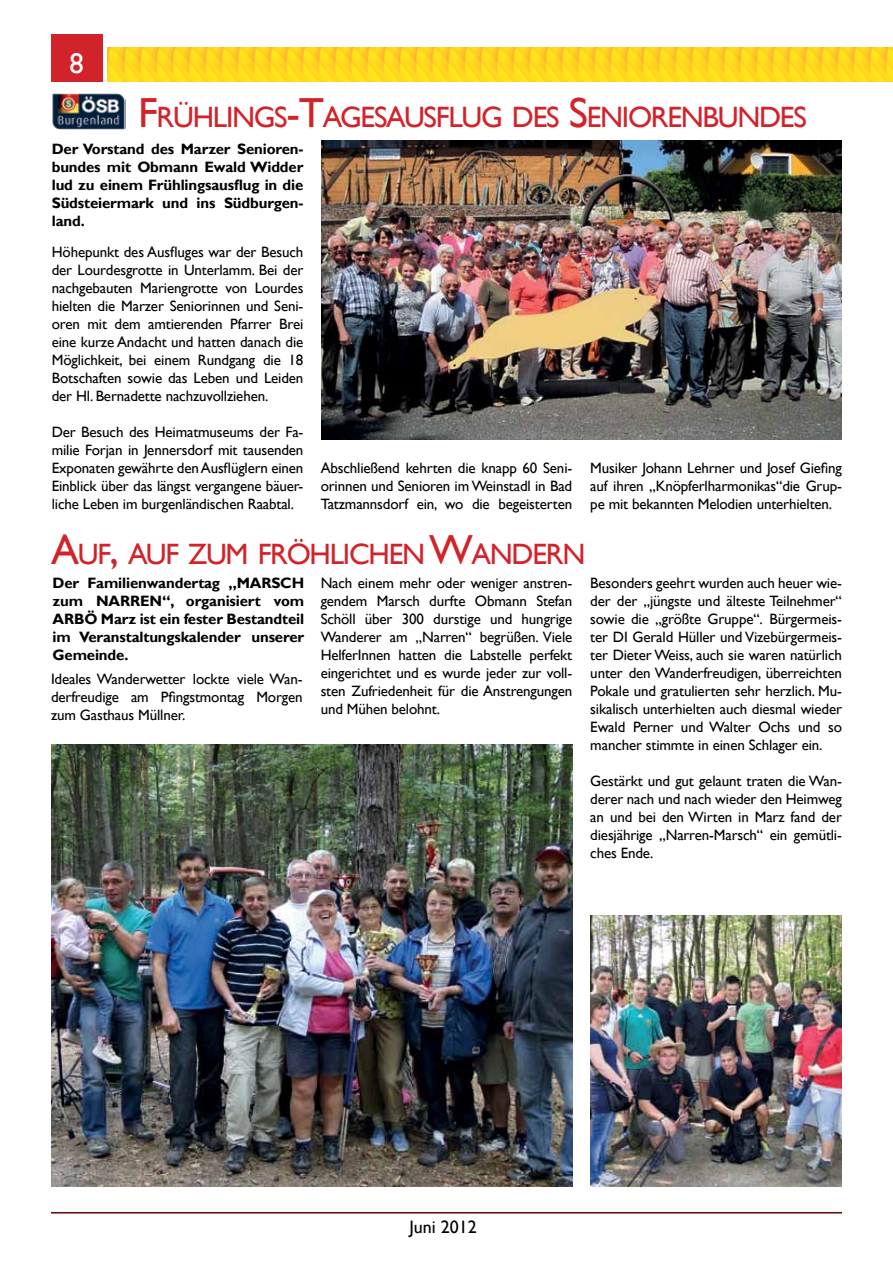
<style>
.page{position:relative;width:893px;height:1263px;background:#fff}
.page>*{position:absolute;margin:0;border:0;box-sizing:border-box;transform-origin:0 0}
.t1{font:29.4px "Gill Sans";letter-spacing:-.045em;color:#d2232a}
.t2{font:28.5px "Gill Sans";color:#fff}
.t3{font:18px "Gill Sans";color:#000}
.t4{font:15px/18px "Gill Sans";letter-spacing:-.01em;color:#000;text-align:justify}
.t5{font:700 15px/18px "Gill Sans";letter-spacing:-.01em;color:#000;text-align:justify}
.s1{font-size:42px}
</style>
<div class="page">
<img style="left:107px;top:48px;width:786px;height:34px">
<hr style="left:51px;top:1212px;width:791px;height:1px;background:#000">
<div style="left:51px;top:34px;width:51px;height:47px;background:#d2232a"></div>
<img style="left:321px;top:141px;width:521px;height:298px">
<img style="left:52px;top:93px;width:73px;height:37px">
<img style="left:51px;top:744px;width:521px;height:442px">
<img style="left:590px;top:915px;width:252px;height:271px">
<h2 class="t2" style="left:69px;top:47px;width:16px">8</h2>
<h1 class="t1" style="left:138px;top:100px;width:670px"><span class="s1">F</span>RÜHLINGS<span class="s1">-T</span>AGESAUSFLUG DES <span class="s1">S</span>ENIORENBUNDES</h1>
<p class="t5" style="left:52px;top:141px;width:253px">Der Vorstand des Marzer Senioren&shy;bundes mit Obmann Ewald Widder lud zu einem Frühlingsausflug in die Südsteiermark und ins Südburgen&shy;land.</p>
<p class="t4" style="left:52px;top:243px;width:253px">Höhepunkt des Ausfluges war der Besuch der Lourdesgrotte in Unterlamm. Bei der nachgebauten Mariengrotte von Lourdes hielten die Marzer Seniorinnen und Seni&shy;oren mit dem amtierenden Pfarrer Brei eine kurze Andacht und hatten danach die Möglichkeit, bei einem Rundgang die 18<br>Botschaften sowie das Leben und Leiden der Hl. Bernadette nachzuvollziehen.</p>
<p class="t4" style="left:52px;top:423px;width:253px">Der Besuch des Heimatmuseums der Fa&shy;milie Forjan in Jennersdorf mit tausenden Exponaten gewährte den Ausflüglern einen Einblick über das längst vergangene bäuer&shy;liche Leben im burgenländischen Raabtal.</p>
<h1 class="t1" style="left:51px;top:537px;width:536px"><span class="s1">A</span>UF<span class="s1">,</span> AUF ZUM FRÖHLICHEN <span class="s1">W</span>ANDERN</h1>
<p class="t4" style="left:321px;top:459px;width:253px">Abschließend kehrten die knapp 60 Seni&shy;orinnen und Senioren im Weinstadl in Bad Tatzmannsdorf ein, wo die begeisterten</p>
<p class="t4" style="left:590px;top:459px;width:253px">Musiker Johann Lehrner und Josef Giefing auf ihren „Knöpferlharmonikas“die Grup&shy;pe mit bekannten Melodien unterhielten.</p>
<p class="t5" style="left:53px;top:574px;width:253px">Der Familienwandertag „MARSCH zum NARREN“, organisiert vom ARBÖ Marz ist ein fester Bestandteil im Veranstaltungskalender unserer Gemeinde.</p>
<p class="t4" style="left:51px;top:670px;width:253px">Ideales Wanderwetter lockte viele Wan&shy;derfreudige am Pfingstmontag Morgen zum Gasthaus Müllner.</p>
<p class="t4" style="left:321px;top:574px;width:253px">Nach einem mehr oder weniger anstren&shy;gendem Marsch durfte Obmann Stefan Schöll über 300 durstige und hungrige Wanderer am „Narren“ begrüßen. Viele HelferInnen hatten die Labstelle perfekt eingerichtet und es wurde jeder zur voll&shy;sten Zufriedenheit für die Anstrengungen und Mühen belohnt.</p>
<p class="t4" style="left:590px;top:574px;width:253px">Besonders geehrt wurden auch heuer wie&shy;der der „jüngste und älteste Teilnehmer“ sowie die „größte Gruppe“. Bürgermeis&shy;ter DI Gerald Hüller und Vizebürgermeis&shy;ter Dieter Weiss, auch sie waren natürlich unter den Wanderfreudigen, überreichten Pokale und gratulierten sehr herzlich. Mu&shy;sikalisch unterhielten auch diesmal wieder Ewald Perner und Walter Ochs und so mancher stimmte in einen Schlager ein.</p>
<p class="t4" style="left:590px;top:772px;width:253px">Gestärkt und gut gelaunt traten die Wan&shy;derer nach und nach wieder den Heimweg an und bei den Wirten in Marz fand der diesjährige „Narren-Marsch“ ein gemütli&shy;ches Ende.</p>
<p class="t3" style="left:410px;top:1216px;width:69px">Juni 2012</p>
</div>
